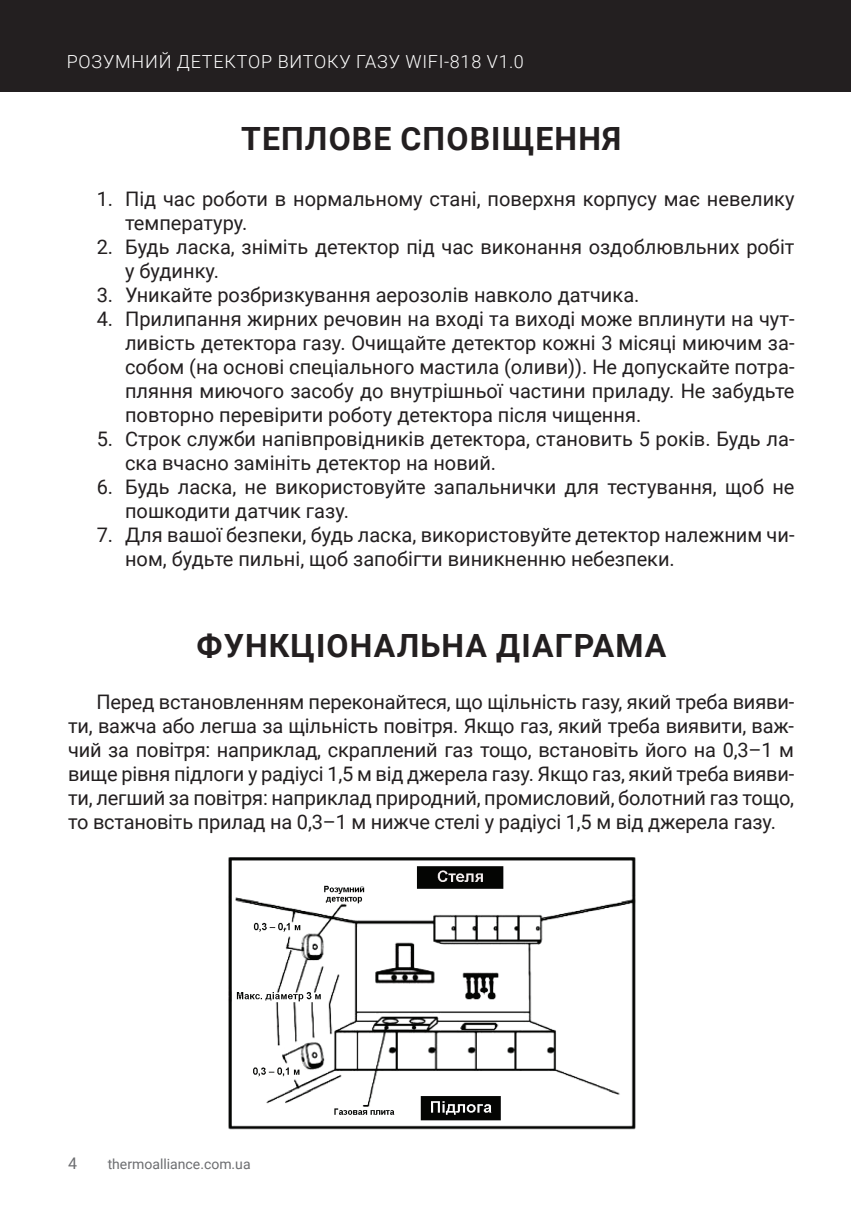
<style>
.page{position:relative;width:851px;height:1214px;background:#fff}
.page>*{position:absolute;margin:0;border:0;box-sizing:border-box;transform-origin:0 0}
.t1{font:700 32px "Roboto";letter-spacing:.035em;color:#231f20}
.t2{font:20px/24px "Roboto";color:#231f20}
.t3{font:300 18px "Roboto";letter-spacing:.045em;color:#fff}
.t4{font:16px "Roboto";color:#6c6d70}
.t5{font:14px "Roboto";color:#6c6d70}
</style>
<div class="page">
<div style="left:0;top:0;width:850px;height:91px;background:#231f20"></div>
<img style="left:228px;top:857px;width:408px;height:273px">
<p class="t3" style="left:67px;top:49px;width:458px">РОЗУМНИЙ ДЕТЕКТОР ВИТОКУ ГАЗУ WIFI-818 V1.0</p>
<h1 class="t1" style="left:241px;top:116px;width:381px">ТЕПЛОВЕ СПОВІЩЕННЯ</h1>
<p class="t2" style="left:125px;top:186px;width:670px;text-indent:-28px">1. Під час роботи в нормальному стані, поверхня корпусу має невелику температуру.</p>
<p class="t2" style="left:125px;top:234px;width:670px;text-indent:-28px">2. Будь ласка, зніміть детектор під час виконання оздоблювльних робіт у будинку.</p>
<p class="t2" style="left:97px;top:282px;width:544px">3. Уникайте розбризкування аерозолів навколо датчика.</p>
<p class="t2" style="left:125px;top:306px;width:670px;text-align:justify;text-indent:-28px">4. Прилипання жирних речовин на вході та виході може вплинути на чут&shy;ливість детектора газу. Очищайте детектор кожні 3 місяці миючим за&shy;собом (на основі спеціального мастила (оливи)). Не допускайте потра&shy;пляння миючого засобу до внутрішньої частини приладу. Не забудьте повторно перевірити роботу детектора після чищення.</p>
<p class="t2" style="left:125px;top:426px;width:670px;text-indent:-28px">5. Строк служби напівпровідників детектора, становить 5 років. Будь ла&shy;ска вчасно замініть детектор на новий.</p>
<p class="t2" style="left:125px;top:474px;width:670px;text-indent:-28px">6. Будь ласка, не використовуйте запальнички для тестування, щоб не пошкодити датчик газу.</p>
<p class="t2" style="left:125px;top:522px;width:670px;text-indent:-28px">7. Для вашої безпеки, будь ласка, використовуйте детектор належним чи&shy;ном, будьте пильні, щоб запобігти виникненню небезпеки.</p>
<h1 class="t1" style="left:196px;top:622px;width:471px">ФУНКЦІОНАЛЬНА ДІАГРАМА</h1>
<p class="t2" style="left:68px;top:689px;width:727px;text-align:justify;text-indent:28px">Перед встановленням переконайтеся, що щільність газу, який треба вияви&shy;ти, важча або легша за щільність повітря. Якщо газ, який треба виявити, важ&shy;чий за повітря: наприклад, скраплений газ тощо, встановіть його на 0,3–1 м вище рівня підлоги у радіусі 1,5 м від джерела газу. Якщо газ, який треба вияви&shy;ти, легший за повітря: наприклад природний, промисловий, болотний газ тощо, то встановіть прилад на 0,3–1 м нижче стелі у радіусі 1,5 м від джерела газу.</p>
<p class="t4" style="left:68px;top:1152px;width:10px">4</p>
<p class="t5" style="left:108px;top:1154px;width:144px">thermoalliance.com.ua</p>
</div>
